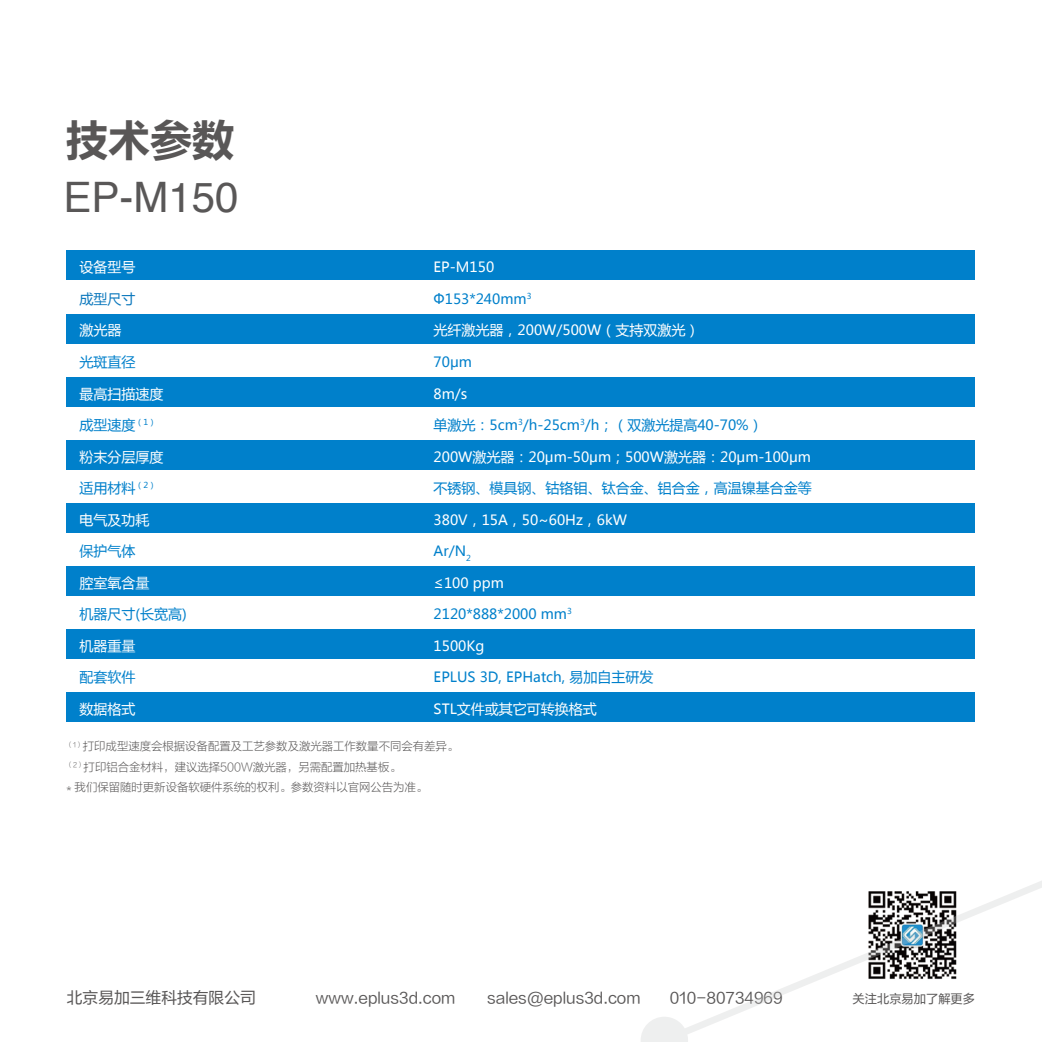
<style>
.page{position:relative;width:1042px;height:1042px;background:#fff}
.page>*{position:absolute;margin:0;border:0;box-sizing:border-box;transform-origin:0 0}
.t1{font:42px "Helvetica";color:#595757}
.t2{font:700 42px "Microsoft Ya Hei";color:#595757}
.t3{font:15.75px "FZLTHJW GB1 0";color:#595757}
.t4{font:14.88px "FZLTHJW GB1 0";color:#595757}
.t5{font:14px "Microsoft Ya Hei";color:#fff}
.t6{font:14px "Microsoft Ya Hei";color:#0080cb}
.t7{font:14px "Microsoft Ya Hei";color:#0c78bd}
.t8{font:12.25px "FZLTHJW GB1 0";color:#595757}
.t9{font:11.38px/20.3px "FZLTXHJW GB1 0";color:#595757}
</style>
<div class="page">
<svg style="left:640px;top:250px;width:401px;height:792px"></svg>
<div style="left:66px;top:250px;width:908px;height:30px;background:#0080cb"></div>
<div style="left:66px;top:314px;width:908px;height:29px;background:#0080cb"></div>
<div style="left:66px;top:377px;width:908px;height:30px;background:#0080cb"></div>
<div style="left:66px;top:440px;width:908px;height:30px;background:#0080cb"></div>
<div style="left:66px;top:503px;width:908px;height:30px;background:#0080cb"></div>
<div style="left:66px;top:566px;width:908px;height:30px;background:#0080cb"></div>
<div style="left:66px;top:629px;width:908px;height:30px;background:#0080cb"></div>
<div style="left:66px;top:692px;width:908px;height:30px;background:#0080cb"></div>
<h1 class="t2" style="left:66px;top:111px;width:169px">技术参数</h1>
<h1 class="t1" style="left:63px;top:165px;width:177px">EP-M150</h1>
<p class="t5" style="left:79px;top:258px;width:57px">设备型号</p>
<p class="t7" style="left:79px;top:289px;width:57px">成型尺寸</p>
<p class="t5" style="left:79px;top:321px;width:43px">激光器</p>
<p class="t6" style="left:79px;top:352px;width:57px">光斑直径</p>
<p class="t5" style="left:79px;top:384px;width:85px">最高扫描速度</p>
<p class="t6" style="left:79px;top:415px;width:79px">成型速度<sup>（1）</sup></p>
<p class="t5" style="left:79px;top:447px;width:85px">粉末分层厚度</p>
<p class="t6" style="left:79px;top:478px;width:79px">适用材料<sup>（2）</sup></p>
<p class="t5" style="left:79px;top:510px;width:71px">电气及功耗</p>
<p class="t6" style="left:79px;top:541px;width:57px">保护气体</p>
<p class="t5" style="left:79px;top:573px;width:71px">腔室氧含量</p>
<p class="t6" style="left:79px;top:604px;width:109px">机器尺寸(长宽高)</p>
<p class="t5" style="left:79px;top:636px;width:57px">机器重量</p>
<p class="t6" style="left:79px;top:667px;width:57px">配套软件</p>
<p class="t5" style="left:79px;top:699px;width:57px">数据格式</p>
<p class="t5" style="left:434px;top:258px;width:62px">EP-M150</p>
<p class="t6" style="left:434px;top:289px;width:99px">Ф153*240mm<sup>3</sup></p>
<p class="t5" style="left:434px;top:321px;width:267px">光纤激光器，200W/500W（支持双激光）</p>
<p class="t6" style="left:434px;top:352px;width:40px">70μm</p>
<p class="t5" style="left:434px;top:384px;width:35px">8m/s</p>
<p class="t6" style="left:434px;top:415px;width:331px">单激光：5cm<sup>3</sup>/h-25cm<sup>3</sup>/h；（双激光提高40-70%）</p>
<p class="t5" style="left:434px;top:447px;width:379px">200W激光器：20μm-50μm；500W激光器：20μm-100μm</p>
<p class="t6" style="left:434px;top:478px;width:379px">不锈钢、模具钢、钴铬钼、钛合金、铝合金，高温镍基合金等</p>
<p class="t5" style="left:434px;top:510px;width:195px">380V，15A，50~60Hz，6kW</p>
<p class="t6" style="left:434px;top:541px;width:39px">Ar/N<sub>2</sub></p>
<p class="t5" style="left:434px;top:573px;width:72px">≤100 ppm</p>
<p class="t6" style="left:434px;top:604px;width:140px">2120*888*2000 mm<sup>3</sup></p>
<p class="t5" style="left:434px;top:636px;width:52px">1500Kg</p>
<p class="t6" style="left:434px;top:667px;width:221px">EPLUS 3D, EPHatch, 易加自主研发</p>
<p class="t5" style="left:434px;top:699px;width:165px">STL文件或其它可转换格式</p>
<p class="t9" style="left:66px;top:737px;width:393px"><sup>（1）</sup>打印成型速度会根据设备配置及工艺参数及激光器工作数量不同会有差异。<sup>（2）</sup>打印铝合金材料，建议选择500W激光器，另需配置加热基板。<br>* 我们保留随时更新设备软硬件系统的权利。参数资料以官网公告为准。</p>
<p class="t3" style="left:67px;top:989px;width:190px">北京易加三维科技有限公司</p>
<p class="t4" style="left:316px;top:990px;width:141px">www.eplus3d.com</p>
<p class="t4" style="left:487px;top:990px;width:155px">sales@eplus3d.com</p>
<p class="t4" style="left:670px;top:990px;width:114px">010-80734969</p>
<p class="t8" style="left:852px;top:992px;width:124px">关注北京易加了解更多</p>
</div>
